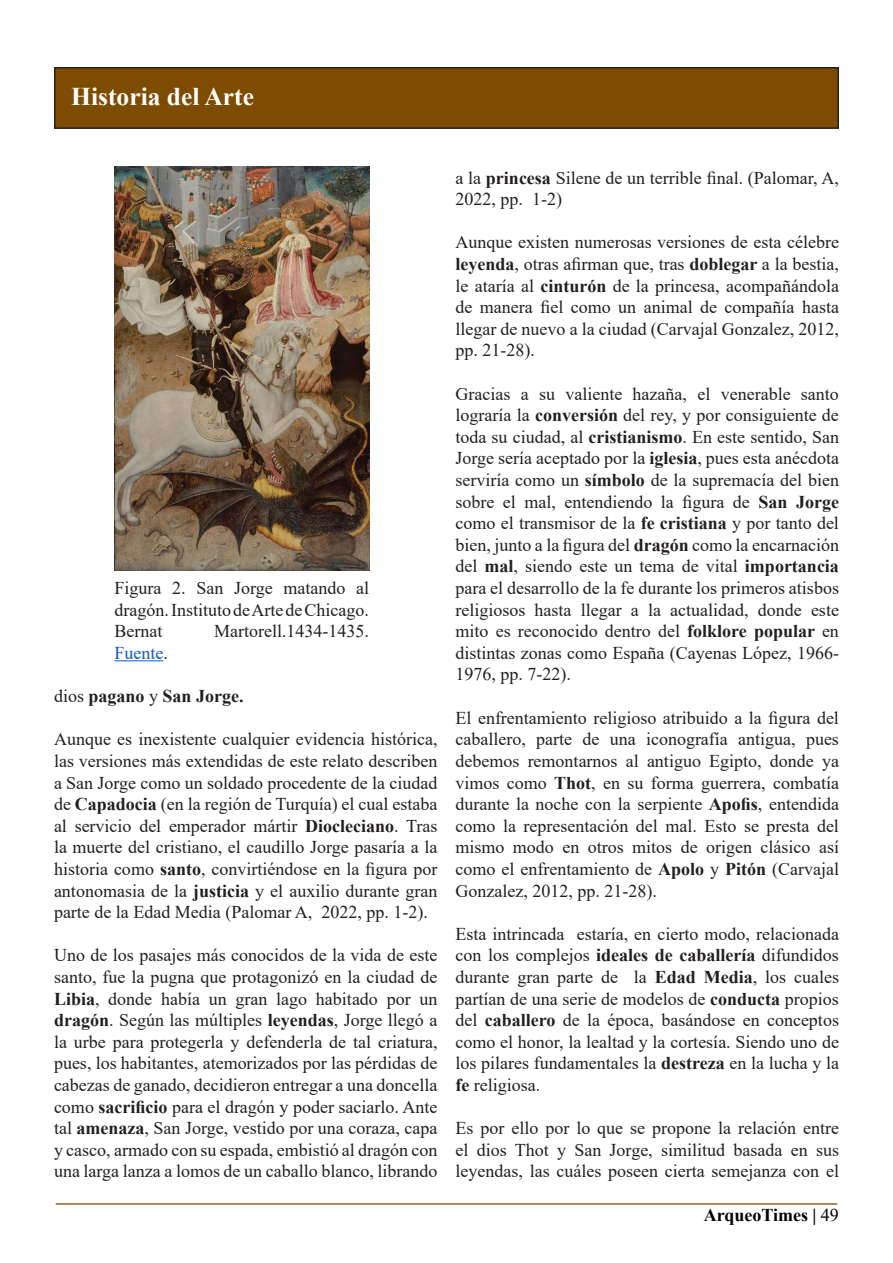
<style>
.page{position:relative;width:893px;height:1263px;background:#fff}
.page>*{position:absolute;margin:0;border:0;box-sizing:border-box;transform-origin:0 0}
.t1{font:700 25.5px "Times New Roman";color:#fff}
.t2{font:18px/21.6px "Times New Roman";color:#231f20;text-align:justify}
.t3{font:700 18px "Times New Roman";color:#231f20}
.t4{font:700 18px "Times New Roman";color:#000}
.t5{font:18px "Times New Roman";color:#15c}
.s1{color:#231f20}
.s2{font-weight:400}
.s3{font-weight:700}
</style>
<div class="page">
<svg style="left:55px;top:1203px;width:783px;height:2px;background:#a88857"></svg>
<div style="left:55px;top:68px;width:783px;height:60px;background:#7d4c00"></div>
<div style="left:54px;top:67px;width:785px;height:62px;border:2px solid #231f20"></div>
<img style="left:114px;top:166px;width:255px;height:404px">
<hr style="left:114px;top:660px;width:49px;height:1px;background:#15c">
<p class="t1" style="left:71px;top:78px;width:184px">Historia del Arte</p>
<p class="t2" style="left:114px;top:577px;width:256px">Figura 2. San Jorge matando al dragón. Instituto de Arte de Chicago.<br>Bernat</p>
<p class="t2" style="left:214px;top:620px;width:156px">Martorell.1434-1435.</p>
<p class="t5" style="left:114px;top:640px;width:55px">Fuente<span class="s1">.</span></p>
<p class="t3" style="left:54px;top:683px;width:191px"><span class="s2">dios</span> pagano <span class="s2">y</span> San Jorge.</p>
<p class="t2" style="left:54px;top:728px;width:385px">Aunque es inexistente cualquier evidencia histórica, las versiones más extendidas de este relato describen a San Jorge como un soldado procedente de la ciudad de <span class="s3">Capadocia</span> (en la región de Turquía) el cual estaba al servicio del emperador mártir <span class="s3">Diocleciano</span>. Tras la muerte del cristiano, el caudillo Jorge pasaría a la historia como <span class="s3">santo</span>, convirtiéndose en la figura por antonomasia de la <span class="s3">justicia</span> y el auxilio durante gran parte de la Edad Media (Palomar A, 2022, pp. 1-2).</p>
<p class="t2" style="left:54px;top:944px;width:385px">Uno de los pasajes más conocidos de la vida de este santo, fue la pugna que protagonizó en la ciudad de <span class="s3">Libia</span>, donde había un gran lago habitado por un <span class="s3">dragón</span>. Según las múltiples <span class="s3">leyendas</span>, Jorge llegó a la urbe para protegerla y defenderla de tal criatura, pues, los habitantes, atemorizados por las pérdidas de cabezas de ganado, decidieron entregar a una doncella como <span class="s3">sacrificio</span> para el dragón y poder saciarlo. Ante tal <span class="s3">amenaza</span>, San Jorge, vestido por una coraza, capa y casco, armado con su espada, embistió al dragón con una larga lanza a lomos de un caballo blanco, librando</p>
<p class="t2" style="left:455px;top:166px;width:385px">a la <span class="s3">princesa</span> Silene de un terrible final. (Palomar, A,<br>2022, pp. 1-2)</p>
<p class="t2" style="left:455px;top:231px;width:385px">Aunque existen numerosas versiones de esta célebre <span class="s3">leyenda</span>, otras afirman que, tras <span class="s3">doblegar</span> a la bestia, le ataría al <span class="s3">cinturón</span> de la princesa, acompañándola de manera fiel como un animal de compañía hasta llegar de nuevo a la ciudad (Carvajal Gonzalez, 2012, pp. 21-28).</p>
<p class="t2" style="left:455px;top:382px;width:385px">Gracias a su valiente hazaña, el venerable santo lograría la <span class="s3">conversión</span> del rey, y por consiguiente de toda su ciudad, al <span class="s3">cristianismo</span>. En este sentido, San Jorge sería aceptado por la <span class="s3">iglesia</span>, pues esta anécdota serviría como un <span class="s3">símbolo</span> de la supremacía del bien sobre el mal, entendiendo la figura de <span class="s3">San Jorge </span>como el transmisor de la <span class="s3">fe cristiana</span> y por tanto del bien, junto a la figura del <span class="s3">dragón</span> como la encarnación del <span class="s3">mal</span>, siendo este un tema de vital <span class="s3">importancia </span>para el desarrollo de la fe durante los primeros atisbos religiosos hasta llegar a la actualidad, donde este mito es reconocido dentro del <span class="s3">folklore popular</span> en distintas zonas como España (Cayenas López, 1966- 1976, pp. 7-22).</p>
<p class="t2" style="left:455px;top:706px;width:385px">El enfrentamiento religioso atribuido a la figura del caballero, parte de una iconografía antigua, pues debemos remontarnos al antiguo Egipto, donde ya vimos como <span class="s3">Thot</span>, en su forma guerrera, combatía durante la noche con la serpiente <span class="s3">Apofis</span>, entendida como la representación del mal. Esto se presta del mismo modo en otros mitos de origen clásico así como el enfrentamiento de <span class="s3">Apolo</span> y <span class="s3">Pitón</span> (Carvajal Gonzalez, 2012, pp. 21-28).</p>
<p class="t2" style="left:455px;top:922px;width:385px">Esta intrincada estaría, en cierto modo, relacionada con los complejos <span class="s3">ideales de caballería</span> difundidos durante gran parte de la <span class="s3">Edad Media</span>, los cuales partían de una serie de modelos de <span class="s3">conducta</span> propios del <span class="s3">caballero</span> de la época, basándose en conceptos como el honor, la lealtad y la cortesía. Siendo uno de los pilares fundamentales la <span class="s3">destreza</span> en la lucha y la <span class="s3">fe</span> religiosa.</p>
<p class="t2" style="left:455px;top:1117px;width:385px">Es por ello por lo que se propone la relación entre el dios Thot y San Jorge, similitud basada en sus leyendas, las cuáles poseen cierta semejanza con el</p>
<p class="t4" style="left:704px;top:1202px;width:137px">ArqueoTimes | <span class="s2">49</span></p>
</div>
